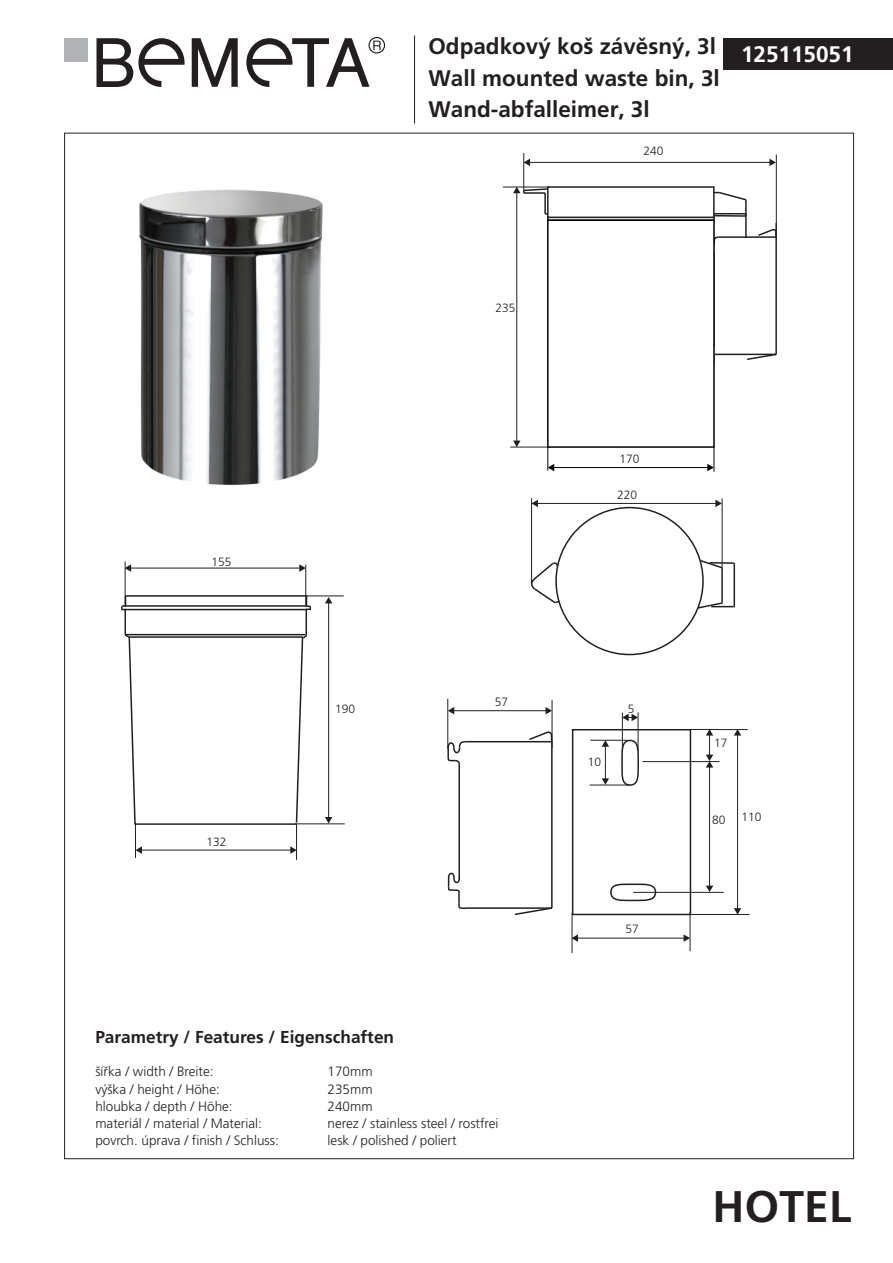
<style>
.page{position:relative;width:893px;height:1263px;background:#fff}
.page>*{position:absolute;margin:0;border:0;box-sizing:border-box;transform-origin:0 0}
.t1{font:700 44.25px "Frutiger CE";color:#231f20}
.t2{font:700 22.5px/31.5px "Frutiger CE";color:#231f20}
.t3{font:700 22.5px "Frutiger CE";color:#fff}
.t4{font:700 17.25px "Frutiger CE";color:#231f20}
.t5{font:300 13.5px "Frutiger CE";color:#231f20}
.t6{font:300 12px "Frutiger CE";color:#231f20}
</style>
<div class="page">
<hr style="left:745px;top:216px;width:2px;height:22px;background:#231f20">
<hr style="left:775px;top:223px;width:2px;height:131px;background:#231f20">
<div style="left:724px;top:38px;width:169px;height:32px;background:#231f20"></div>
<svg style="left:192px;top:38px;width:46px;height:49px"></svg>
<svg style="left:96px;top:38px;width:89px;height:49px"></svg>
<div style="left:65px;top:38px;width:23px;height:24px;background:#b1b2b6"></div>
<svg style="left:246px;top:37px;width:139px;height:50px"></svg>
<hr style="left:414px;top:36px;width:1px;height:88px;background:#231f20">
<img style="left:139px;top:189px;width:184px;height:297px">
<hr style="left:547px;top:217px;width:168px;height:4px;background:#dbdbdb">
<div style="left:547px;top:186px;width:168px;height:32px;background:#fff;border:2px solid #231f20"></div>
<hr style="left:544px;top:193px;width:2px;height:21px;background:#231f20">
<hr style="left:524px;top:192px;width:21px;height:2px;background:#231f20">
<hr style="left:714px;top:215px;width:32px;height:2px;background:#231f20">
<svg style="left:713px;top:191px;width:34px;height:25px"></svg>
<svg style="left:530px;top:561px;width:31px;height:44px"></svg>
<svg style="left:699px;top:559px;width:23px;height:11px"></svg>
<hr style="left:721px;top:568px;width:2px;height:35px;background:#231f20">
<hr style="left:134px;top:823px;width:162px;height:2px;background:#231f20">
<svg style="left:295px;top:633px;width:12px;height:190px"></svg>
<hr style="left:305px;top:609px;width:2px;height:26px;background:#231f20">
<svg style="left:121px;top:596px;width:16px;height:229px"></svg>
<hr style="left:125px;top:595px;width:182px;height:2px;background:#231f20">
<svg style="left:306px;top:596px;width:5px;height:14px"></svg>
<hr style="left:125px;top:609px;width:181px;height:1px;background:#231f20">
<hr style="left:125px;top:605px;width:182px;height:2px;background:#231f20">
<hr style="left:129px;top:636px;width:174px;height:2px;background:#231f20">
<hr style="left:125px;top:634px;width:180px;height:1px;background:#231f20">
<hr style="left:125px;top:562px;width:1px;height:44px;background:#231f20">
<hr style="left:305px;top:565px;width:1px;height:41px;background:#231f20">
<hr style="left:130px;top:568px;width:170px;height:1px;background:#231f20">
<svg style="left:125px;top:564px;width:6px;height:8px"></svg>
<svg style="left:299px;top:564px;width:7px;height:8px"></svg>
<hr style="left:307px;top:595px;width:37px;height:1px;background:#231f20">
<hr style="left:295px;top:823px;width:50px;height:1px;background:#231f20">
<hr style="left:328px;top:602px;width:1px;height:216px;background:#231f20">
<svg style="left:325px;top:817px;width:7px;height:6px"></svg>
<svg style="left:325px;top:597px;width:7px;height:6px"></svg>
<hr style="left:553px;top:467px;width:155px;height:1px;background:#000">
<svg style="left:547px;top:448px;width:7px;height:23px"></svg>
<svg style="left:707px;top:448px;width:8px;height:24px"></svg>
<hr style="left:510px;top:447px;width:40px;height:1px;background:#231f20">
<hr style="left:503px;top:187px;width:46px;height:1px;background:#231f20">
<hr style="left:516px;top:192px;width:1px;height:250px;background:#231f20">
<svg style="left:513px;top:187px;width:36px;height:6px"></svg>
<svg style="left:513px;top:441px;width:7px;height:6px"></svg>
<hr style="left:531px;top:498px;width:1px;height:86px;background:#231f20">
<hr style="left:722px;top:498px;width:1px;height:70px;background:#231f20">
<hr style="left:537px;top:503px;width:179px;height:1px;background:#231f20">
<svg style="left:531px;top:500px;width:7px;height:7px"></svg>
<svg style="left:715px;top:500px;width:7px;height:7px"></svg>
<hr style="left:135px;top:823px;width:1px;height:35px;background:#231f20">
<hr style="left:296px;top:824px;width:1px;height:36px;background:#231f20">
<hr style="left:141px;top:850px;width:150px;height:1px;background:#231f20">
<svg style="left:136px;top:846px;width:6px;height:8px"></svg>
<svg style="left:290px;top:846px;width:6px;height:8px"></svg>
<svg style="left:528px;top:731px;width:24px;height:12px"></svg>
<hr style="left:465px;top:741px;width:87px;height:1px;background:#231f20">
<svg style="left:447px;top:740px;width:20px;height:24px"></svg>
<hr style="left:458px;top:764px;width:2px;height:115px;background:#231f20">
<svg style="left:447px;top:872px;width:19px;height:37px"></svg>
<hr style="left:466px;top:907px;width:86px;height:2px;background:#231f20">
<svg style="left:513px;top:907px;width:40px;height:9px"></svg>
<hr style="left:551px;top:741px;width:2px;height:167px;background:#231f20">
<div style="left:572px;top:729px;width:119px;height:186px;border:2px solid #231f20"></div>
<svg style="left:620px;top:739px;width:19px;height:47px"></svg>
<svg style="left:610px;top:883px;width:47px;height:19px"></svg>
<hr style="left:590px;top:740px;width:37px;height:1px;background:#231f20">
<hr style="left:590px;top:785px;width:39px;height:1px;background:#231f20">
<hr style="left:605px;top:746px;width:1px;height:33px;background:#231f20">
<svg style="left:602px;top:740px;width:7px;height:7px"></svg>
<svg style="left:602px;top:778px;width:7px;height:7px"></svg>
<hr style="left:638px;top:712px;width:1px;height:39px;background:#231f20">
<hr style="left:622px;top:713px;width:1px;height:37px;background:#231f20">
<svg style="left:622px;top:714px;width:16px;height:7px"></svg>
<hr style="left:642px;top:761px;width:78px;height:1px;background:#231f20">
<hr style="left:633px;top:892px;width:90px;height:1px;background:#231f20">
<hr style="left:709px;top:766px;width:1px;height:121px;background:#231f20">
<svg style="left:706px;top:886px;width:7px;height:6px"></svg>
<hr style="left:572px;top:913px;width:1px;height:40px;background:#231f20">
<hr style="left:690px;top:912px;width:1px;height:39px;background:#231f20">
<hr style="left:577px;top:938px;width:108px;height:1px;background:#231f20">
<svg style="left:572px;top:934px;width:6px;height:8px"></svg>
<svg style="left:684px;top:934px;width:6px;height:8px"></svg>
<hr style="left:447px;top:699px;width:1px;height:50px;background:#231f20">
<hr style="left:552px;top:700px;width:1px;height:48px;background:#231f20">
<hr style="left:453px;top:710px;width:94px;height:1px;background:#231f20">
<svg style="left:448px;top:707px;width:6px;height:7px"></svg>
<svg style="left:546px;top:707px;width:6px;height:7px"></svg>
<svg style="left:689px;top:729px;width:29px;height:38px"></svg>
<hr style="left:717px;top:729px;width:30px;height:1px;background:#231f20">
<hr style="left:690px;top:914px;width:60px;height:1px;background:#231f20">
<hr style="left:737px;top:734px;width:1px;height:175px;background:#231f20">
<svg style="left:734px;top:729px;width:7px;height:6px"></svg>
<svg style="left:734px;top:908px;width:7px;height:6px"></svg>
<svg style="left:758px;top:228px;width:19px;height:11px"></svg>
<hr style="left:719px;top:236px;width:57px;height:2px;background:#231f20">
<svg style="left:715px;top:236px;width:5px;height:4px"></svg>
<hr style="left:715px;top:354px;width:61px;height:1px;background:#231f20">
<svg style="left:745px;top:353px;width:32px;height:7px"></svg>
<div style="left:547px;top:219px;width:168px;height:229px;background:#fff;border:2px solid #000"></div>
<hr style="left:523px;top:153px;width:1px;height:37px;background:#231f20">
<hr style="left:776px;top:155px;width:1px;height:69px;background:#231f20">
<hr style="left:529px;top:162px;width:241px;height:1px;background:#231f20">
<svg style="left:524px;top:159px;width:6px;height:7px"></svg>
<svg style="left:769px;top:159px;width:7px;height:7px"></svg>
<hr style="left:710px;top:562px;width:24px;height:2px;background:#231f20">
<hr style="left:734px;top:564px;width:1px;height:43px;background:#231f20">
<svg style="left:696px;top:601px;width:38px;height:9px"></svg>
<h2 class="t2" style="left:428px;top:31px;width:293px">Odpadkový koš závěsný, 3l<br>Wall mounted waste bin, 3l<br>Wand-abfalleimer, 3l</h2>
<p class="t6" style="left:644px;top:144px;width:22px">240</p>
<h2 class="t3" style="left:741px;top:42px;width:114px">125115051</h2>
<p class="t6" style="left:211px;top:555px;width:22px">155</p>
<p class="t6" style="left:206px;top:835px;width:22px">132</p>
<p class="t6" style="left:335px;top:702px;width:22px">190</p>
<p class="t6" style="left:495px;top:301px;width:22px">235</p>
<p class="t6" style="left:495px;top:695px;width:15px">57</p>
<p class="t4" style="left:95px;top:1027px;width:300px">Parametry / Features / Eigenschaften</p>
<p class="t5" style="left:95px;top:1064px;width:120px">šířka / width / Breite:</p>
<p class="t5" style="left:328px;top:1064px;width:47px">170mm</p>
<p class="t5" style="left:95px;top:1081px;width:126px">výška / height / Höhe:</p>
<p class="t5" style="left:328px;top:1081px;width:47px">235mm</p>
<p class="t5" style="left:95px;top:1098px;width:139px">hloubka / depth / Höhe:</p>
<p class="t5" style="left:328px;top:1098px;width:47px">240mm</p>
<p class="t5" style="left:95px;top:1116px;width:168px">materiál / material / Material:</p>
<p class="t5" style="left:328px;top:1116px;width:173px">nerez / stainless steel / rostfrei</p>
<p class="t5" style="left:95px;top:1133px;width:185px">povrch. úprava / finish / Schluss:</p>
<p class="t5" style="left:328px;top:1133px;width:131px">lesk / polished / poliert</p>
<p class="t6" style="left:620px;top:452px;width:22px">170</p>
<p class="t6" style="left:617px;top:488px;width:22px">220</p>
<p class="t6" style="left:588px;top:755px;width:15px">10</p>
<p class="t6" style="left:628px;top:702px;width:8px">5</p>
<p class="t6" style="left:626px;top:921px;width:15px">57</p>
<p class="t6" style="left:714px;top:736px;width:15px">17</p>
<p class="t6" style="left:712px;top:813px;width:15px">80</p>
<p class="t6" style="left:741px;top:810px;width:22px">110</p>
<h1 class="t1" style="left:712px;top:1181px;width:140px">HOTEL</h1>
</div>
